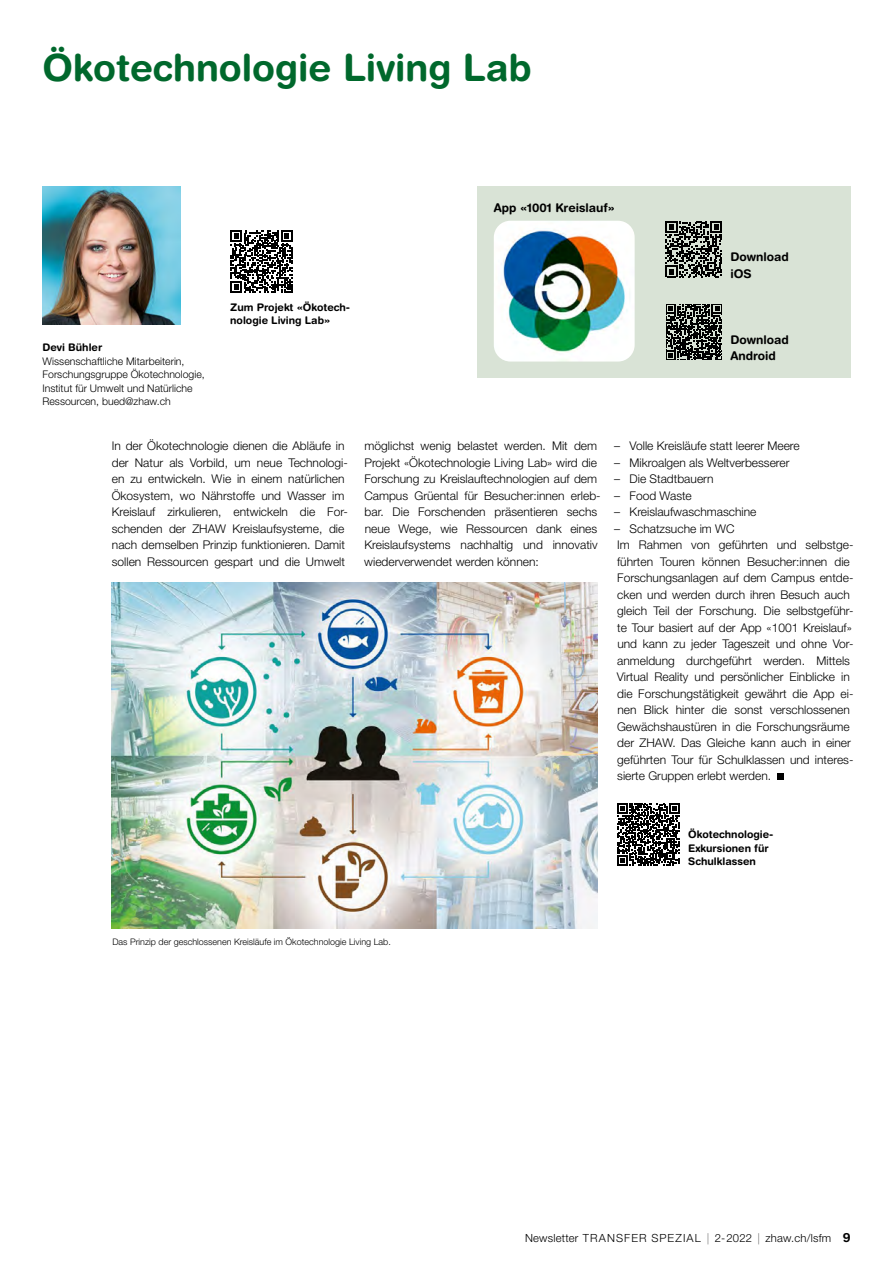
<style>
.page{position:relative;width:893px;height:1263px;background:#fff}
.page>*{position:absolute;margin:0;border:0;box-sizing:border-box;transform-origin:0 0}
.Fachgebiet{font:700 37.5px "Helvetica Rounded LT Std";color:#00682c}
.Lauftext_kleiner{font:300 12px/16.5px "Helvetica Neue LT Pro";color:#000}
.Kontakt_kleiner{font:700 12px "Helvetica Rounded LT Std";color:#000}
.t1{font:300 11.25px "Helvetica Neue LT Std";letter-spacing:.02em;color:#000}
.Kontakt_kleiner-2{font:300 10.5px/13.5px "Helvetica Neue LT Std";color:#000}
.Kontakt_kleiner-3{font:700 10.5px/13.5px "Helvetica Rounded LT Std";color:#000}
.Bildlegende{font:300 9px "Helvetica Neue LT Std";color:#000}
.s1{font-family:"Helvetica Rounded LT Std";font-weight:700;font-size:12.75px}
</style>
<div class="page">
<svg style="left:777px;top:774px;width:6px;height:6px"></svg>
<svg style="left:617px;top:803px;width:62px;height:62px"></svg>
<img style="left:43px;top:186px;width:138px;height:138px">
<svg style="left:230px;top:230px;width:63px;height:62px"></svg>
<img style="left:111px;top:582px;width:487px;height:347px">
<div style="left:477px;top:186px;width:373px;height:191px;background:#d9e3d6"></div>
<svg style="left:666px;top:221px;width:56px;height:56px"></svg>
<svg style="left:666px;top:304px;width:56px;height:56px"></svg>
<img style="left:494px;top:221px;width:141px;height:141px">
<p class="Fachgebiet" style="left:42px;top:45px;width:491px">Ökotechnologie Living Lab</p>
<p class="Kontakt_kleiner-3" style="left:43px;top:341px;width:61px">Devi Bühler</p>
<p class="Kontakt_kleiner-2" style="left:43px;top:354px;width:164px">Wissenschaftliche Mitarbeiterin, Forschungsgruppe Ökotechnologie, Institut für Umwelt und Natürliche Ressourcen, bued@zhaw.ch</p>
<p class="Kontakt_kleiner-3" style="left:230px;top:300px;width:122px">Zum Projekt «Ökotech&shy;nologie Living Lab»</p>
<p class="Kontakt_kleiner" style="left:494px;top:200px;width:123px">App «1001 Kreislauf»</p>
<p class="Kontakt_kleiner" style="left:730px;top:250px;width:60px">Download</p>
<p class="Kontakt_kleiner" style="left:730px;top:266px;width:23px">iOS</p>
<p class="Kontakt_kleiner" style="left:730px;top:332px;width:60px">Download</p>
<p class="Kontakt_kleiner" style="left:730px;top:349px;width:47px">Android</p>
<p class="Lauftext_kleiner" style="left:112px;top:437px;width:238px">In der Ökotechnologie dienen die Abläufe in der Natur als Vorbild, um neue Technologi&shy;en zu entwickeln. Wie in einem natürlichen Ökosystem, wo Nährstoffe und Wasser im Kreislauf zirkulieren, entwickeln die For&shy;schenden der ZHAW Kreislaufsysteme, die nach demselben Prinzip funktionieren. Damit sollen Ressourcen gespart und die Umwelt</p>
<p class="Lauftext_kleiner" style="left:364px;top:437px;width:238px">möglichst wenig belastet werden. Mit dem Projekt «Ökotechnologie Living Lab» wird die Forschung zu Kreislauftechnologien auf dem Campus Grüental für Besucher:innen erleb&shy;bar. Die Forschenden präsentieren sechs neue Wege, wie Ressourcen dank eines Kreislaufsystems nachhaltig und innovativ wiederverwendet werden können:</p>
<p class="Lauftext_kleiner" style="left:614px;top:437px;width:187px">– Volle Kreisläufe statt leerer Meere</p>
<p class="Lauftext_kleiner" style="left:614px;top:454px;width:177px">– Mikroalgen als Weltverbesserer</p>
<p class="Lauftext_kleiner" style="left:614px;top:470px;width:101px">– Die Stadtbauern</p>
<p class="Lauftext_kleiner" style="left:614px;top:487px;width:79px">– Food Waste</p>
<p class="Lauftext_kleiner" style="left:614px;top:503px;width:144px">– Kreislaufwaschmaschine</p>
<p class="Lauftext_kleiner" style="left:614px;top:520px;width:122px">– Schatzsuche im WC</p>
<p class="Lauftext_kleiner" style="left:617px;top:536px;width:238px">Im Rahmen von geführten und selbstge&shy;führten Touren können Besucher:innen die Forschungsanlagen auf dem Campus entde&shy;cken und werden durch ihren Besuch auch gleich Teil der Forschung. Die selbstgeführ&shy;te Tour basiert auf der App «1001 Kreislauf» und kann zu jeder Tageszeit und ohne Vor&shy;anmeldung durchgeführt werden. Mittels Virtual Reality und persönlicher Einblicke in die Forschungstätigkeit gewährt die App ei&shy;nen Blick hinter die sonst verschlossenen Gewächshaustüren in die Forschungsräume der ZHAW. Das Gleiche kann auch in einer geführten Tour für Schulklassen und interes&shy;sierte Gruppen erlebt werden.</p>
<p class="Bildlegende" style="left:112px;top:936px;width:280px">Das Prinzip der geschlossenen Kreisläufe im Ökotechnologie Living Lab.</p>
<p class="Kontakt_kleiner-3" style="left:688px;top:827px;width:87px">Ökotechnologie-<br>Exkursionen für<br>Schulklassen</p>
<p class="t1" style="left:525px;top:1231px;width:327px">Newsletter TRANSFER SPEZIAL | 2-2022 | zhaw.ch/lsfm <span class="s1">9</span></p>
</div>
